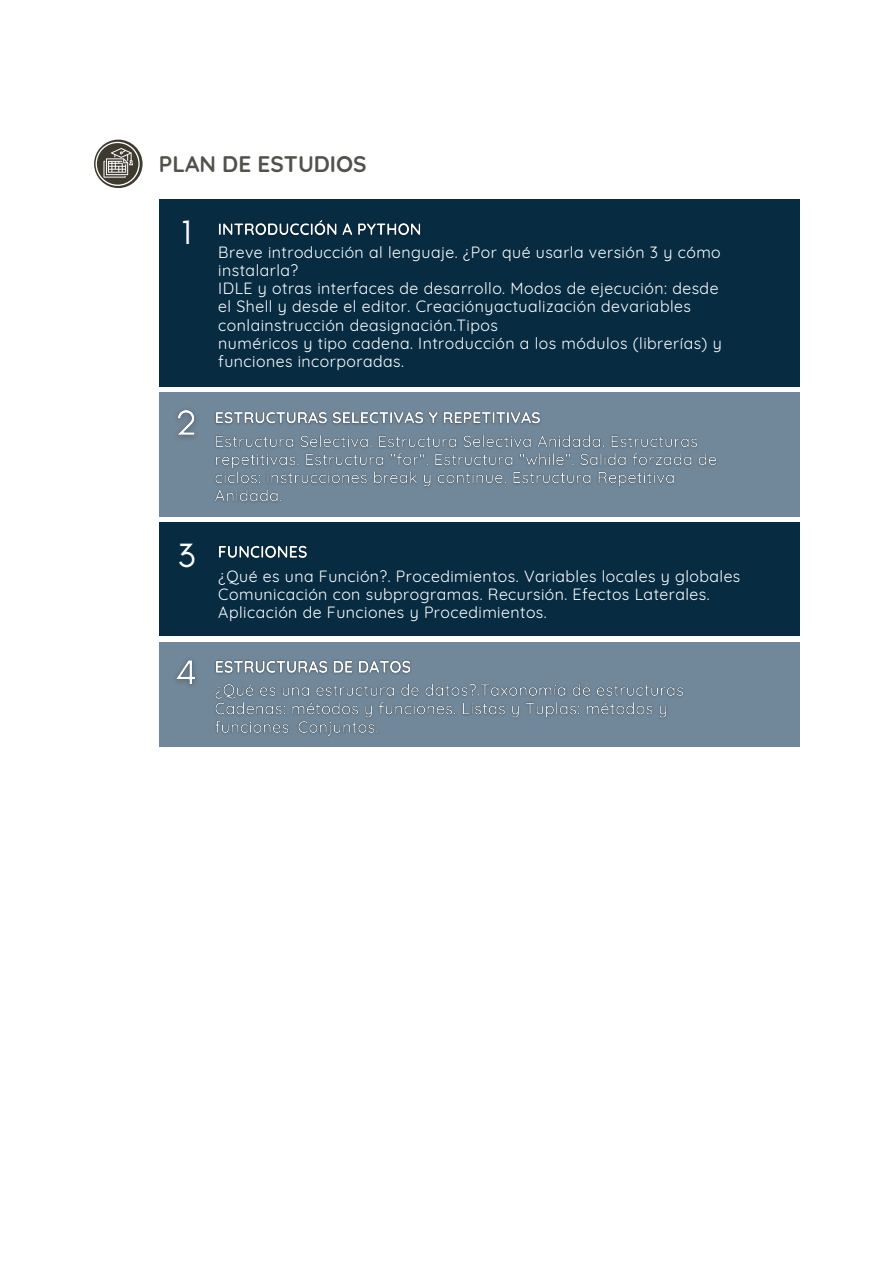
<style>
.page{position:relative;width:894px;height:1264px;background:#fff}
.page>*{position:absolute;margin:0;border:0;box-sizing:border-box;transform-origin:0 0}
.t1{font:34.35px "Glacial Indifference";color:#fff}
.t2{font:700 22.5px "Quicksand";color:#52524c}
.t3{font:15.9px "Quicksand";letter-spacing:.03em;color:#fff}
</style>
<div class="page">
<div style="left:159px;top:199px;width:640px;height:188px;background:#072c42"></div>
<div style="left:159px;top:392px;width:640px;height:124px;background:#71889a"></div>
<img style="left:218px;top:220px;width:203px;height:16px">
<img style="left:177px;top:410px;width:19px;height:28px">
<img style="left:215px;top:411px;width:326px;height:14px">
<img style="left:215px;top:435px;width:502px;height:67px">
<div style="left:159px;top:522px;width:640px;height:114px;background:#072c42"></div>
<div style="left:159px;top:641px;width:640px;height:105px;background:#71889a"></div>
<img style="left:218px;top:545px;width:89px;height:13px">
<img style="left:176px;top:660px;width:20px;height:25px">
<img style="left:215px;top:660px;width:196px;height:14px">
<img style="left:215px;top:683px;width:468px;height:54px">
<div style="left:94px;top:140px;width:48px;height:48px;background:#3e3a2f;border-radius:50%"></div>
<svg style="left:95px;top:142px;width:45px;height:44px"></svg>
<p class="t2" style="left:159px;top:149px;width:209px">PLAN DE ESTUDIOS</p>
<h1 class="t1" style="left:181px;top:211px;width:11px">1</h1>
<p class="t3" style="left:218px;top:242px;width:504px">Breve introducción al lenguaje. ¿Por qué usarla versión 3 y cómo</p>
<p class="t3" style="left:218px;top:260px;width:81px">instalarla?</p>
<p class="t3" style="left:218px;top:278px;width:501px">IDLE y otras interfaces de desarrollo. Modos de ejecución: desde</p>
<p class="t3" style="left:218px;top:296px;width:474px">el Shell y desde el editor. Creaciónyactualización devariables</p>
<p class="t3" style="left:218px;top:314px;width:281px">conlainstrucción deasignación.Tipos</p>
<p class="t3" style="left:218px;top:332px;width:505px">numéricos y tipo cadena. Introducción a los módulos (librerías) y</p>
<p class="t3" style="left:218px;top:350px;width:187px">funciones incorporadas.</p>
<p class="t1" style="left:177px;top:534px;width:19px">3</p>
<p class="t3" style="left:218px;top:565px;width:523px">¿Qué es una Función?. Procedimientos. Variables locales y globales</p>
<p class="t3" style="left:218px;top:583px;width:492px">Comunicación con subprogramas. Recursión. Efectos Laterales.</p>
<p class="t3" style="left:218px;top:601px;width:330px">Aplicación de Funciones y Procedimientos.</p>
</div>
